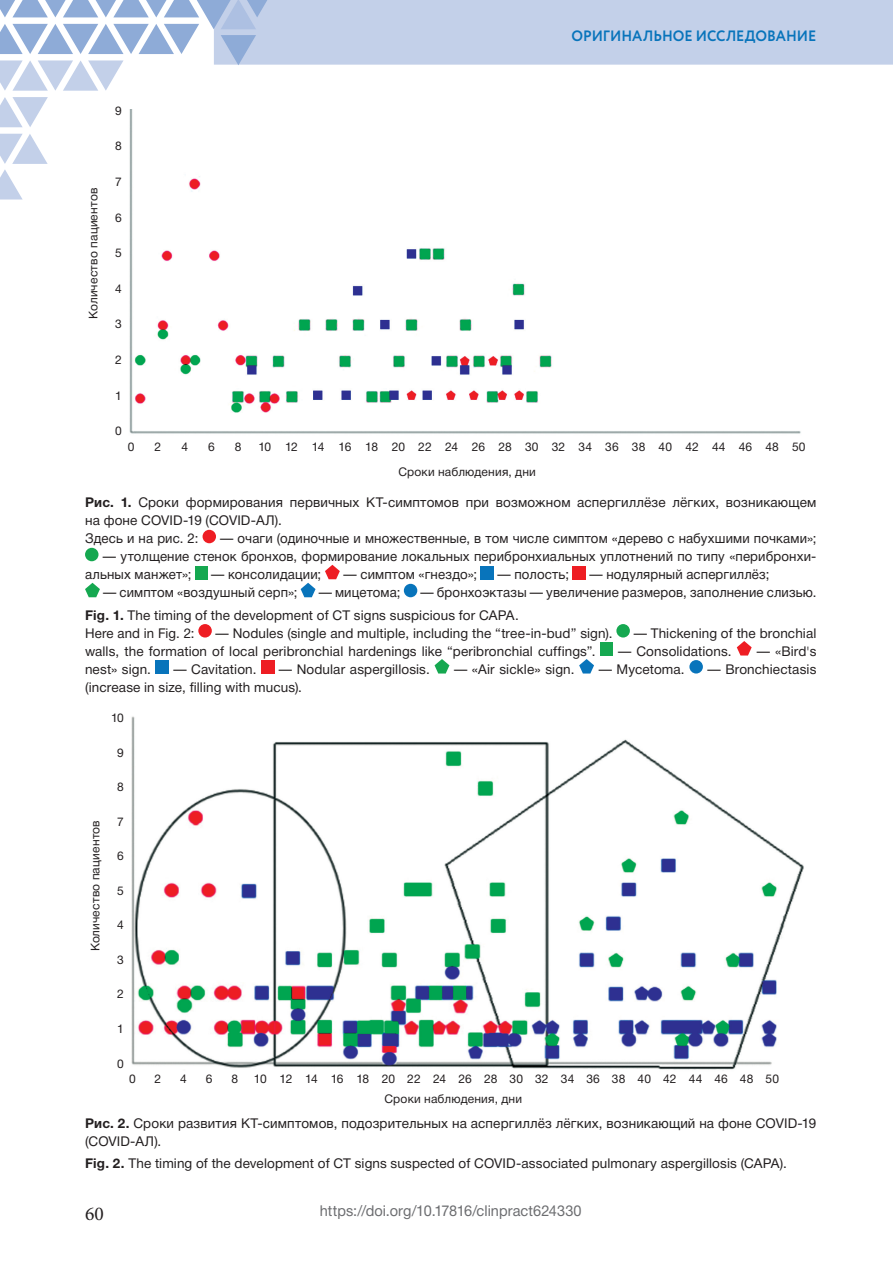
<style>
.page{position:relative;width:893px;height:1263px;background:#fff}
.page>*{position:absolute;margin:0;border:0;box-sizing:border-box;transform-origin:0 0}
.t1{font:19.5px "Minion Pro";color:#231f20}
.t2{font:15px "Helvetica Neue Cyr";letter-spacing:.005em;color:#6c6d70}
.t3{font:700 15px "Circe";letter-spacing:-.005em;color:#0874bb;scale:.95 1}
.t4{font:13.5px/18px "Helvetica Neue Cyr";letter-spacing:.01em;color:#231f20}
.t5{font:12px "Helvetica Neue Cyr";letter-spacing:.015em;color:#231f20}
.s1{font-weight:700}
</style>
<div class="page">
<svg style="left:0;top:97px;width:48px;height:30px"></svg>
<svg style="left:0;top:134px;width:48px;height:65px"></svg>
<svg style="left:0;top:0;width:893px;height:91px"></svg>
<div style="left:203px;top:530px;width:13px;height:13px;background:#ee1d23;border-radius:50%"></div>
<div style="left:85px;top:548px;width:14px;height:13px;background:#15a850;border-radius:50%"></div>
<div style="left:195px;top:566px;width:13px;height:13px;background:#15a850"></div>
<svg style="left:325px;top:565px;width:15px;height:14px"></svg>
<div style="left:481px;top:566px;width:13px;height:13px;background:#0874bb"></div>
<div style="left:573px;top:566px;width:13px;height:13px;background:#ee1d23"></div>
<svg style="left:85px;top:583px;width:15px;height:14px"></svg>
<svg style="left:301px;top:583px;width:15px;height:14px"></svg>
<div style="left:404px;top:584px;width:13px;height:13px;background:#0874bb;border-radius:50%"></div>
<div style="left:198px;top:624px;width:14px;height:13px;background:#ee1d23;border-radius:50%"></div>
<div style="left:616px;top:624px;width:14px;height:13px;background:#15a850;border-radius:50%"></div>
<div style="left:601px;top:642px;width:12px;height:13px;background:#15a850"></div>
<svg style="left:737px;top:641px;width:15px;height:14px"></svg>
<div style="left:156px;top:660px;width:13px;height:13px;background:#0874bb"></div>
<div style="left:261px;top:660px;width:13px;height:13px;background:#ee1d23"></div>
<svg style="left:435px;top:659px;width:14px;height:14px"></svg>
<svg style="left:579px;top:659px;width:15px;height:14px"></svg>
<div style="left:689px;top:660px;width:14px;height:13px;background:#0874bb;border-radius:50%"></div>
<img style="left:129px;top:110px;width:672px;height:324px">
<img style="left:131px;top:716px;width:673px;height:354px">
<p class="t3" style="left:571px;top:26px;width:259px">ОРИГИНАЛЬНОЕ ИССЛЕДОВАНИЕ</p>
<p class="t5" style="left:87px;top:319px;width:133px;rotate:-90deg">Количество пациентов</p>
<p class="t5" style="left:115px;top:104px;width:8px">9</p>
<p class="t5" style="left:115px;top:140px;width:8px">8</p>
<p class="t5" style="left:115px;top:175px;width:8px">7</p>
<p class="t5" style="left:115px;top:211px;width:8px">6</p>
<p class="t5" style="left:115px;top:246px;width:8px">5</p>
<p class="t5" style="left:115px;top:282px;width:8px">4</p>
<p class="t5" style="left:115px;top:318px;width:8px">3</p>
<p class="t5" style="left:115px;top:353px;width:8px">2</p>
<p class="t5" style="left:115px;top:389px;width:8px">1</p>
<p class="t5" style="left:115px;top:424px;width:8px">0</p>
<p class="t5" style="left:128px;top:440px;width:8px">0</p>
<p class="t5" style="left:155px;top:440px;width:8px">2</p>
<p class="t5" style="left:181px;top:440px;width:8px">4</p>
<p class="t5" style="left:208px;top:440px;width:8px">6</p>
<p class="t5" style="left:235px;top:440px;width:8px">8</p>
<p class="t5" style="left:258px;top:440px;width:549px">10 12 14 16 18 20 22 24 26 28 30 32 34 36 38 40 42 44 46 48 50</p>
<p class="t5" style="left:398px;top:465px;width:139px">Сроки наблюдения, дни</p>
<p class="t4" style="left:85px;top:494px;width:733px"><span class="s1">Рис. 1.</span> Сроки формирования первичных КТ-симптомов при возможном аспергиллёзе лёгких, возникающем на фоне COVID-19 (COVID-АЛ).<br>Здесь и на рис. 2:</p>
<p class="t4" style="left:220px;top:530px;width:598px">— очаги (одиночные и множественные, в том числе симптом «дерево с набухшими почками»;</p>
<p class="t4" style="left:85px;top:548px;width:733px;text-indent:18px">— утолщение стенок бронхов, формирование локальных перибронхиальных уплотнений по типу «перибронхи&shy;альных манжет»;</p>
<p class="t4" style="left:211px;top:566px;width:112px">— консолидации;</p>
<p class="t4" style="left:343px;top:566px;width:135px">— симптом «гнездо»;</p>
<p class="t4" style="left:497px;top:566px;width:73px">— полость;</p>
<p class="t4" style="left:589px;top:566px;width:181px">— нодулярный аспергиллёз;</p>
<p class="t4" style="left:103px;top:584px;width:196px">— симптом «воздушный серп»;</p>
<p class="t4" style="left:319px;top:584px;width:83px">— мицетома;</p>
<p class="t4" style="left:85px;top:581px;width:733px;line-height:22.2px;text-indent:335px">— бронхоэктазы — увеличение размеров, заполнение слизью.<br><span class="s1">Fig. 1.</span> The timing of the development of CT signs suspicious for CAPA.</p>
<p class="t4" style="left:85px;top:624px;width:111px">Here and in Fig. 2:</p>
<p class="t4" style="left:216px;top:624px;width:398px">— Nodules (single and multiple, including the “tree-in-bud” sign).</p>
<p class="t4" style="left:634px;top:624px;width:184px">— Thickening of the bronchial</p>
<p class="t4" style="left:85px;top:642px;width:512px">walls, the formation of local peribronchial hardenings like “peribronchial cuffings”.</p>
<p class="t4" style="left:618px;top:642px;width:115px">— Consolidations.</p>
<p class="t4" style="left:757px;top:642px;width:61px">— «Bird's</p>
<p class="t4" style="left:85px;top:660px;width:67px">nest» sign.</p>
<p class="t4" style="left:173px;top:660px;width:85px">— Cavitation.</p>
<p class="t4" style="left:279px;top:660px;width:152px">— Nodular aspergillosis.</p>
<p class="t4" style="left:454px;top:660px;width:122px">— «Air sickle» sign.</p>
<p class="t4" style="left:599px;top:660px;width:88px">— Mycetoma.</p>
<p class="t4" style="left:707px;top:660px;width:110px">— Bronchiectasis</p>
<p class="t4" style="left:85px;top:678px;width:218px">(increase in size, filling with mucus).</p>
<p class="t5" style="left:111px;top:711px;width:14px">10</p>
<p class="t5" style="left:117px;top:746px;width:8px">9</p>
<p class="t5" style="left:89px;top:951px;width:133px;rotate:-90deg">Количество пациентов</p>
<p class="t5" style="left:117px;top:780px;width:8px">8</p>
<p class="t5" style="left:117px;top:815px;width:8px">7</p>
<p class="t5" style="left:117px;top:849px;width:8px">6</p>
<p class="t5" style="left:117px;top:884px;width:8px">5</p>
<p class="t5" style="left:117px;top:918px;width:8px">4</p>
<p class="t5" style="left:117px;top:953px;width:8px">3</p>
<p class="t5" style="left:117px;top:988px;width:8px">2</p>
<p class="t5" style="left:117px;top:1022px;width:8px">1</p>
<p class="t5" style="left:117px;top:1057px;width:8px">0</p>
<p class="t5" style="left:129px;top:1072px;width:8px">0</p>
<p class="t5" style="left:155px;top:1072px;width:8px">2</p>
<p class="t5" style="left:180px;top:1072px;width:8px">4</p>
<p class="t5" style="left:206px;top:1072px;width:8px">6</p>
<p class="t5" style="left:231px;top:1072px;width:8px">8</p>
<p class="t5" style="left:254px;top:1072px;width:527px">10 12 14 16 18 20 22 24 26 28 30 32 34 36 38 40 42 44 46 48 50</p>
<p class="t5" style="left:385px;top:1092px;width:139px">Сроки наблюдения, дни</p>
<p class="t4" style="left:85px;top:1114px;width:733px"><span class="s1">Рис. 2.</span> Сроки развития КТ-симптомов, подозрительных на аспергиллёз лёгких, возникающий на фоне COVID-19 (COVID-АЛ).</p>
<p class="t4" style="left:85px;top:1154px;width:703px"><span class="s1">Fig. 2.</span> The timing of the development of CT signs suspected of COVID-associated pulmonary aspergillosis (CAPA).</p>
<h1 class="t1" style="left:85px;top:1200px;width:20px">60</h1>
<p class="t2" style="left:320px;top:1203px;width:263px">https://doi.org/10.17816/clinpract624330</p>
</div>
